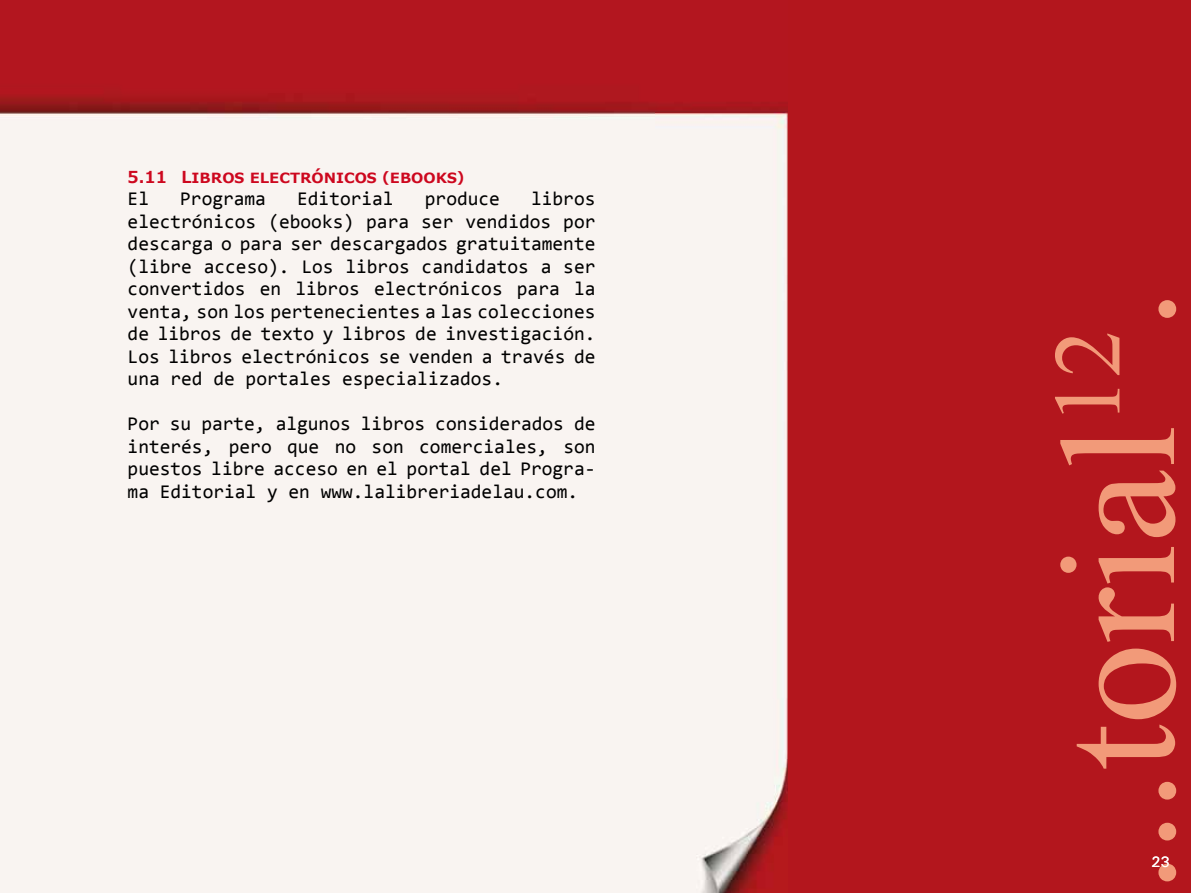
<style>
.page{position:relative;width:1191px;height:893px;background:#fff}
.page>*{position:absolute;margin:0;border:0;box-sizing:border-box;transform-origin:0 0}
.t1{font:163.65px "Times New Roman";color:#f29a79}
.t2{font:19.5px/22.5px "Consolas";color:#000;text-align:justify}
.t3{font:700 16.5px "Meiryo";color:#cd071e}
.t4{font:500 15px "Univers";color:#fff}
</style>
<div class="page">
<img style="left:0;top:0;width:788px;height:893px">
<img style="left:655px;top:113px;width:133px;height:780px">
<div style="left:788px;top:0;width:403px;height:893px;background:#b3161d"></div>
<p class="t3" style="left:128px;top:165px;width:338px">5.11 Libros electrónicos (ebooks)</p>
<p class="t2" style="left:128px;top:187px;width:23px">El</p>
<p class="t2" style="left:180px;top:187px;width:87px">Programa</p>
<p class="t2" style="left:297px;top:187px;width:98px">Editorial</p>
<p class="t2" style="left:425px;top:187px;width:77px">produce</p>
<p class="t2" style="left:128px;top:187px;width:469px;text-indent:403px">libros electrónicos (ebooks) para ser vendidos por descarga o para ser descargados gratuitamente (libre acceso). Los libros candidatos a ser convertidos en libros electrónicos para la venta, son los pertenecientes a las colecciones de libros de texto y libros de investigación.<br>Los libros electrónicos se venden a través de una red de portales especializados.</p>
<p class="t2" style="left:128px;top:412px;width:469px">Por su parte, algunos libros considerados de interés, pero que no son comerciales, son puestos libre acceso en el portal del Progra&shy;ma Editorial y en www.lalibreriadelau.com.</p>
<h1 class="t1" style="left:1009px;top:893px;width:606px;rotate:-90deg">...torial<sup>12</sup>.</h1>
<p class="t4" style="left:1151px;top:852px;width:20px">23</p>
</div>
